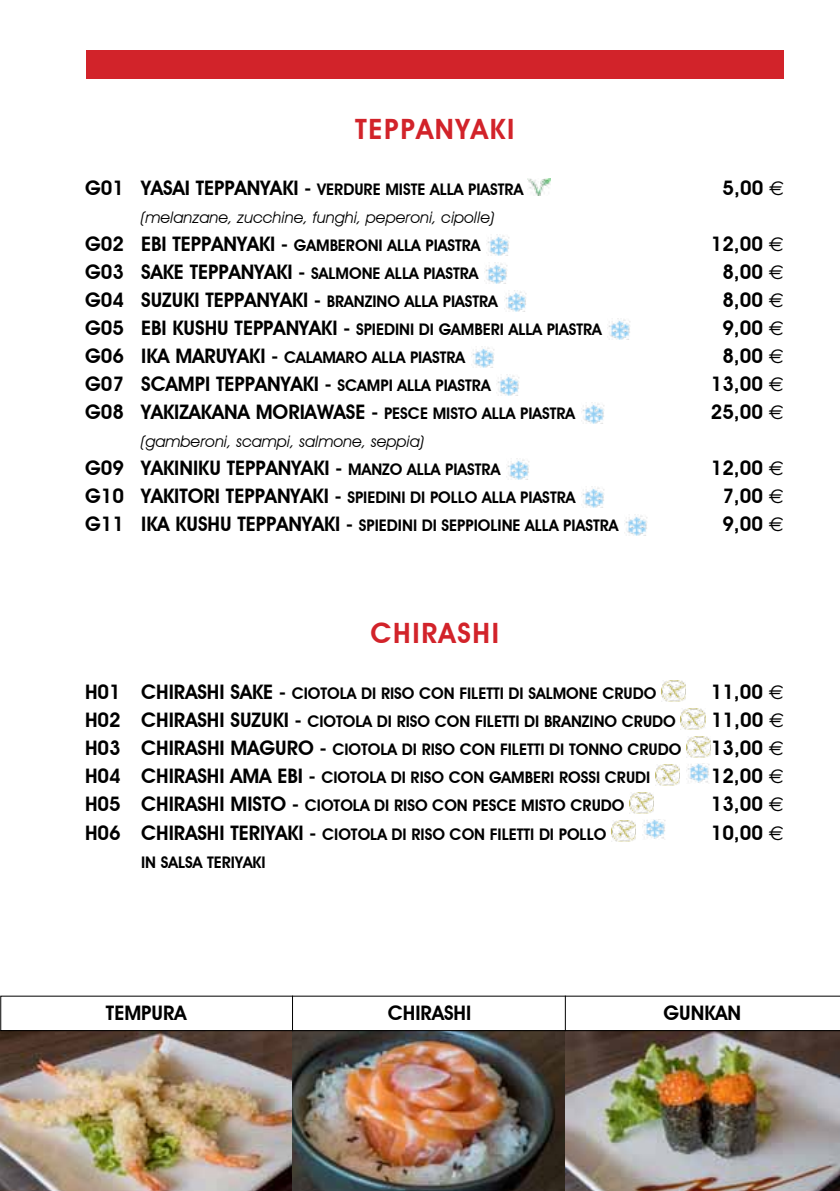
<style>
.page{position:relative;width:840px;height:1191px;background:#fff}
.page>*{position:absolute;margin:0;border:0;box-sizing:border-box;transform-origin:0 0}
.t1{font:600 28px "Avant Garde IT Cby BT";letter-spacing:.06em;color:#d2232a}
.t2{font:600 20px "Avant Garde IT Cby BT";color:#000}
.t3{font:600 16px "Avant Garde IT Cby BT";color:#000}
.t4{font:italic 16px/28px "Avant Garde IT Cby BT";color:#000}
.s1{font-size:20px}
.s2{font-family:"Euro Sans";font-weight:400}
.s3{font-weight:600;font-style:normal;font-size:20px}
.s4{font-weight:600;font-style:normal}
.s5{font-size:16px}
</style>
<div class="page">
<img style="left:527px;top:178px;width:23px;height:17px">
<img style="left:486px;top:235px;width:23px;height:21px">
<img style="left:484px;top:263px;width:23px;height:21px">
<img style="left:504px;top:291px;width:23px;height:21px">
<img style="left:607px;top:319px;width:23px;height:21px">
<img style="left:471px;top:347px;width:23px;height:21px">
<img style="left:496px;top:375px;width:23px;height:21px">
<img style="left:581px;top:403px;width:23px;height:21px">
<img style="left:506px;top:459px;width:23px;height:21px">
<img style="left:581px;top:487px;width:23px;height:21px">
<img style="left:624px;top:515px;width:23px;height:21px">
<img style="left:661px;top:680px;width:24px;height:21px">
<img style="left:680px;top:708px;width:24px;height:21px">
<img style="left:686px;top:736px;width:24px;height:21px">
<img style="left:655px;top:764px;width:24px;height:21px">
<img style="left:686px;top:763px;width:23px;height:20px">
<img style="left:629px;top:792px;width:24px;height:21px">
<img style="left:611px;top:820px;width:24px;height:21px">
<img style="left:642px;top:819px;width:23px;height:20px">
<img style="left:0;top:1031px;width:839px;height:160px">
<div style="left:86px;top:50px;width:696px;height:28px;background:#d2232a"></div>
<svg style="left:0;top:995px;width:839px;height:36px"></svg>
<hr style="left:292px;top:995px;width:1px;height:36px;background:#000">
<hr style="left:564px;top:995px;width:1px;height:36px;background:#000">
<h1 class="t1" style="left:355px;top:112px;width:161px">TEPPANYAKI</h1>
<p class="t3" style="left:85px;top:180px;width:439px"><span class="s1">G01 YASAI TEPPANYAKI -</span> VERDURE MISTE ALLA PIASTRA</p>
<p class="t2" style="left:722px;top:176px;width:63px">5,00 <span class="s2">4</span></p>
<p class="t4" style="left:85px;top:203px;width:410px;text-indent:56px">(melanzane, zucchine, funghi, peperoni, cipolle)<br><span class="s3">G02 EBI TEPPANYAKI -</span> <span class="s4">GAMBERONI ALLA PIASTRA</span></p>
<p class="t2" style="left:710px;top:232px;width:75px">12,00 <span class="s2">4</span></p>
<p class="t2" style="left:85px;top:260px;width:394px">G03 SAKE TEPPANYAKI - <span class="s5">SALMONE ALLA PIASTRA</span></p>
<p class="t2" style="left:722px;top:260px;width:63px">8,00 <span class="s2">4</span></p>
<p class="t2" style="left:85px;top:288px;width:414px">G04 SUZUKI TEPPANYAKI - <span class="s5">BRANZINO ALLA PIASTRA</span></p>
<p class="t2" style="left:722px;top:288px;width:63px">8,00 <span class="s2">4</span></p>
<p class="t3" style="left:85px;top:320px;width:518px"><span class="s1">G05 EBI KUSHU TEPPANYAKI -</span> SPIEDINI DI GAMBERI ALLA PIASTRA</p>
<p class="t2" style="left:722px;top:316px;width:63px">9,00 <span class="s2">4</span></p>
<p class="t3" style="left:85px;top:348px;width:381px"><span class="s1">G06 IKA MARUYAKI -</span> CALAMARO ALLA PIASTRA</p>
<p class="t2" style="left:722px;top:344px;width:63px">8,00 <span class="s2">4</span></p>
<p class="t2" style="left:85px;top:372px;width:407px">G07 SCAMPI TEPPANYAKI - <span class="s5">SCAMPI ALLA PIASTRA</span></p>
<p class="t2" style="left:710px;top:372px;width:75px">13,00 <span class="s2">4</span></p>
<p class="t2" style="left:85px;top:400px;width:491px">G08 YAKIZAKANA MORIAWASE - <span class="s5">PESCE MISTO ALLA PIASTRA</span></p>
<p class="t2" style="left:710px;top:400px;width:75px">25,00 <span class="s2">4</span></p>
<p class="t4" style="left:141px;top:427px;width:284px">(gamberoni, scampi, salmone, seppia)</p>
<p class="t2" style="left:85px;top:456px;width:416px">G09 YAKINIKU TEPPANYAKI - <span class="s5">MANZO ALLA PIASTRA</span></p>
<p class="t2" style="left:710px;top:456px;width:75px">12,00 <span class="s2">4</span></p>
<p class="t3" style="left:85px;top:488px;width:491px"><span class="s1">G10 YAKITORI TEPPANYAKI -</span> SPIEDINI DI POLLO ALLA PIASTRA</p>
<p class="t2" style="left:722px;top:484px;width:63px">7,00 <span class="s2">4</span></p>
<p class="t3" style="left:85px;top:516px;width:534px"><span class="s1">G11 IKA KUSHU TEPPANYAKI -</span> SPIEDINI DI SEPPIOLINE ALLA PIASTRA</p>
<p class="t2" style="left:722px;top:512px;width:63px">9,00 <span class="s2">4</span></p>
<h1 class="t1" style="left:370px;top:616px;width:130px">CHIRASHI</h1>
<p class="t3" style="left:85px;top:684px;width:572px"><span class="s1">H01 CHIRASHI SAKE -</span> CIOTOLA DI RISO CON FILETTI DI SALMONE CRUDO</p>
<p class="t2" style="left:710px;top:680px;width:75px">11,00 <span class="s2">4</span></p>
<p class="t3" style="left:85px;top:712px;width:592px"><span class="s1">H02 CHIRASHI SUZUKI -</span> CIOTOLA DI RISO CON FILETTI DI BRANZINO CRUDO</p>
<p class="t2" style="left:710px;top:708px;width:75px">11,00 <span class="s2">4</span></p>
<p class="t3" style="left:85px;top:740px;width:597px"><span class="s1">H03 CHIRASHI MAGURO -</span> CIOTOLA DI RISO CON FILETTI DI TONNO CRUDO</p>
<p class="t2" style="left:710px;top:736px;width:75px">13,00 <span class="s2">4</span></p>
<p class="t3" style="left:85px;top:768px;width:566px"><span class="s1">H04 CHIRASHI AMA EBI -</span> CIOTOLA DI RISO CON GAMBERI ROSSI CRUDI</p>
<p class="t2" style="left:710px;top:764px;width:75px">12,00 <span class="s2">4</span></p>
<p class="t3" style="left:85px;top:796px;width:540px"><span class="s1">H05 CHIRASHI MISTO -</span> CIOTOLA DI RISO CON PESCE MISTO CRUDO</p>
<p class="t2" style="left:710px;top:792px;width:75px">13,00 <span class="s2">4</span></p>
<p class="t3" style="left:85px;top:824px;width:522px"><span class="s1">H06 CHIRASHI TERIYAKI -</span> CIOTOLA DI RISO CON FILETTI DI POLLO</p>
<p class="t2" style="left:710px;top:820px;width:75px">10,00 <span class="s2">4</span></p>
<p class="t3" style="left:141px;top:852px;width:126px">IN SALSA TERIYAKI</p>
<p class="t2" style="left:106px;top:1001px;width:82px">TEMPURA</p>
<p class="t2" style="left:387px;top:1001px;width:85px">CHIRASHI</p>
<p class="t2" style="left:663px;top:1000px;width:79px">GUNKAN</p>
</div>
